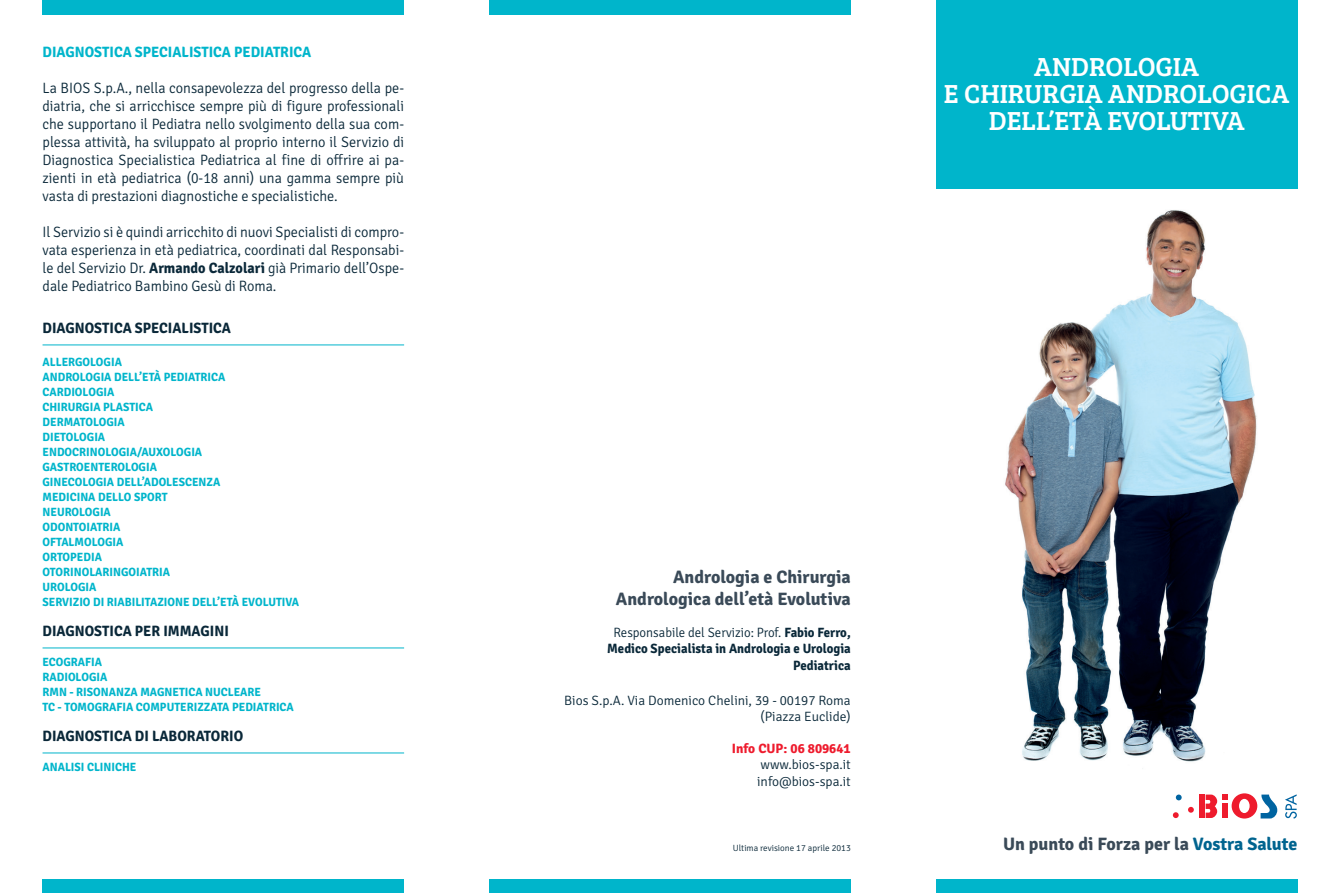
<style>
.page{position:relative;width:1340px;height:893px;background:#fff}
.page>*{position:absolute;margin:0;border:0;box-sizing:border-box;transform-origin:0 0}
.t1{font:27px/27px "Bree Serif";color:#fff;text-align:center}
.t2{font:700 18px "Signika";color:#3a4a58}
.t3{font:300 15px/18px "Signika";color:#0a2839;text-align:justify;scale:.95 1}
.filetto{font:700 15px "Signika";color:#0a2839;scale:.95 1}
.t4{font:700 15px "Signika";color:#00b5cb;scale:.95 1}
.t5{font:300 13.5px "Signika";color:#0a2839}
.t6{font:700 13.5px "Signika";color:#0a2839;scale:.95 1}
.t7{font:300 13.5px "Signika";color:#0a2839;scale:.95 1}
.t8{font:700 13.5px "Signika";color:#ee1b2d}
.signica{font:700 12px/15px "Signika";color:#00b5cb;scale:.95 1}
.t9{font:300 9px "Signika";color:#0a2839}
.s1{font-weight:700}
.s2{color:#00648f}
</style>
<div class="page">
<img style="left:1005px;top:210px;width:252px;height:552px">
<div style="left:935px;top:0;width:362px;height:188px;background:#00b5cb"></div>
<div style="left:1199px;top:795px;width:5px;height:23px;background:#ee1b2d"></div>
<svg style="left:1188px;top:807px;width:5px;height:6px"></svg>
<svg style="left:1172px;top:812px;width:6px;height:6px"></svg>
<svg style="left:1175px;top:794px;width:6px;height:6px"></svg>
<svg style="left:1205px;top:793px;width:72px;height:25px"></svg>
<svg style="left:1285px;top:794px;width:11px;height:25px"></svg>
<div style="left:489px;top:0;width:361px;height:14px;background:#00b5cb"></div>
<div style="left:43px;top:0;width:361px;height:14px;background:#00b5cb"></div>
<div style="left:489px;top:879px;width:361px;height:14px;background:#00b5cb"></div>
<div style="left:935px;top:879px;width:362px;height:14px;background:#00b5cb"></div>
<div style="left:43px;top:879px;width:361px;height:14px;background:#00b5cb"></div>
<hr style="left:43px;top:345px;width:361px;height:1px;background:#00b5cb">
<hr style="left:43px;top:648px;width:361px;height:1px;background:#00b5cb">
<hr style="left:43px;top:753px;width:361px;height:1px;background:#00b5cb">
<p class="t4" style="left:43px;top:43px;width:284px">DIAGNOSTICA SPECIALISTICA PEDIATRICA</p>
<p class="t3" style="left:43px;top:79px;width:382px">La BIOS S.p.A., nella consapevolezza del progresso della pe&shy;diatria, che si arricchisce sempre più di figure professionali che supportano il Pediatra nello svolgimento della sua com&shy;plessa attività, ha sviluppato al proprio interno il Servizio di Diagnostica Specialistica Pediatrica al fine di offrire ai pa&shy;zienti in età pediatrica (0-18 anni) una gamma sempre più vasta di prestazioni diagnostiche e specialistiche.</p>
<p class="t3" style="left:43px;top:223px;width:382px">Il Servizio si è quindi arricchito di nuovi Specialisti di compro&shy;vata esperienza in età pediatrica, coordinati dal Responsabi&shy;le del Servizio Dr. <span class="s1">Armando Calzolari</span> già Primario dell’Ospe&shy;dale Pediatrico Bambino Gesù di Roma.</p>
<p class="filetto" style="left:43px;top:319px;width:200px">DIAGNOSTICA SPECIALISTICA</p>
<p class="signica" style="left:43px;top:354px;width:194px">ALLERGOLOGIA<br>ANDROLOGIA DELL’ETÀ PEDIATRICA</p>
<p class="signica" style="left:43px;top:384px;width:118px">CARDIOLOGIA<br>CHIRURGIA PLASTICA</p>
<p class="signica" style="left:43px;top:414px;width:88px">DERMATOLOGIA</p>
<p class="signica" style="left:43px;top:429px;width:170px">DIETOLOGIA<br>ENDOCRINOLOGIA/AUXOLOGIA</p>
<p class="signica" style="left:43px;top:459px;width:122px">GASTROENTEROLOGIA</p>
<p class="signica" style="left:43px;top:474px;width:189px">GINECOLOGIA DELL’ADOLESCENZA</p>
<p class="signica" style="left:43px;top:489px;width:133px">MEDICINA DELLO SPORT</p>
<p class="signica" style="left:43px;top:504px;width:73px">NEUROLOGIA</p>
<p class="signica" style="left:43px;top:519px;width:83px">ODONTOIATRIA</p>
<p class="signica" style="left:43px;top:534px;width:87px">OFTALMOLOGIA</p>
<p class="signica" style="left:43px;top:549px;width:136px">ORTOPEDIA<br>OTORINOLARINGOIATRIA</p>
<p class="signica" style="left:43px;top:579px;width:58px">UROLOGIA</p>
<p class="signica" style="left:43px;top:594px;width:272px">SERVIZIO DI RIABILITAZIONE DELL’ETÀ EVOLUTIVA</p>
<p class="filetto" style="left:43px;top:622px;width:198px">DIAGNOSTICA PER IMMAGINI</p>
<p class="signica" style="left:43px;top:654px;width:64px">ECOGRAFIA</p>
<p class="signica" style="left:43px;top:669px;width:70px">RADIOLOGIA</p>
<p class="signica" style="left:43px;top:684px;width:231px">RMN - RISONANZA MAGNETICA NUCLEARE</p>
<p class="signica" style="left:43px;top:699px;width:266px">TC - TOMOGRAFIA COMPUTERIZZATA PEDIATRICA</p>
<p class="filetto" style="left:43px;top:727px;width:213px">DIAGNOSTICA DI LABORATORIO</p>
<p class="signica" style="left:43px;top:759px;width:100px">ANALISI CLINICHE</p>
<p class="t1" style="left:1034px;top:52px;width:166px">ANDROLOGIA</p>
<p class="t1" style="left:944px;top:79px;width:347px">E CHIRURGIA ANDROLOGICA<br>DELL’ETÀ EVOLUTIVA</p>
<p class="t2" style="left:673px;top:566px;width:179px">Andrologia e Chirurgia</p>
<p class="t2" style="left:616px;top:588px;width:236px">Andrologica dell’età Evolutiva</p>
<p class="t7" style="left:613px;top:625px;width:251px">Responsabile del Servizio: Prof. <span class="s1">Fabio Ferro,</span></p>
<p class="t6" style="left:607px;top:641px;width:258px">Medico Specialista in Andrologia e Urologia</p>
<p class="t6" style="left:793px;top:657px;width:62px">Pediatrica</p>
<p class="t5" style="left:564px;top:692px;width:288px">Bios S.p.A. Via Domenico Chelini, 39 - 00197 Roma</p>
<p class="t5" style="left:760px;top:709px;width:92px">(Piazza Euclide)</p>
<p class="t8" style="left:732px;top:740px;width:120px">Info CUP: 06 809641</p>
<p class="t5" style="left:760px;top:757px;width:92px">www.bios-spa.it</p>
<p class="t5" style="left:757px;top:773px;width:95px">info@bios-spa.it</p>
<p class="t9" style="left:732px;top:843px;width:119px">Ultima revisione 17 aprile 2013</p>
<p class="t2" style="left:1003px;top:833px;width:296px">Un punto di Forza per la <span class="s2">Vostra Salute</span></p>
</div>
